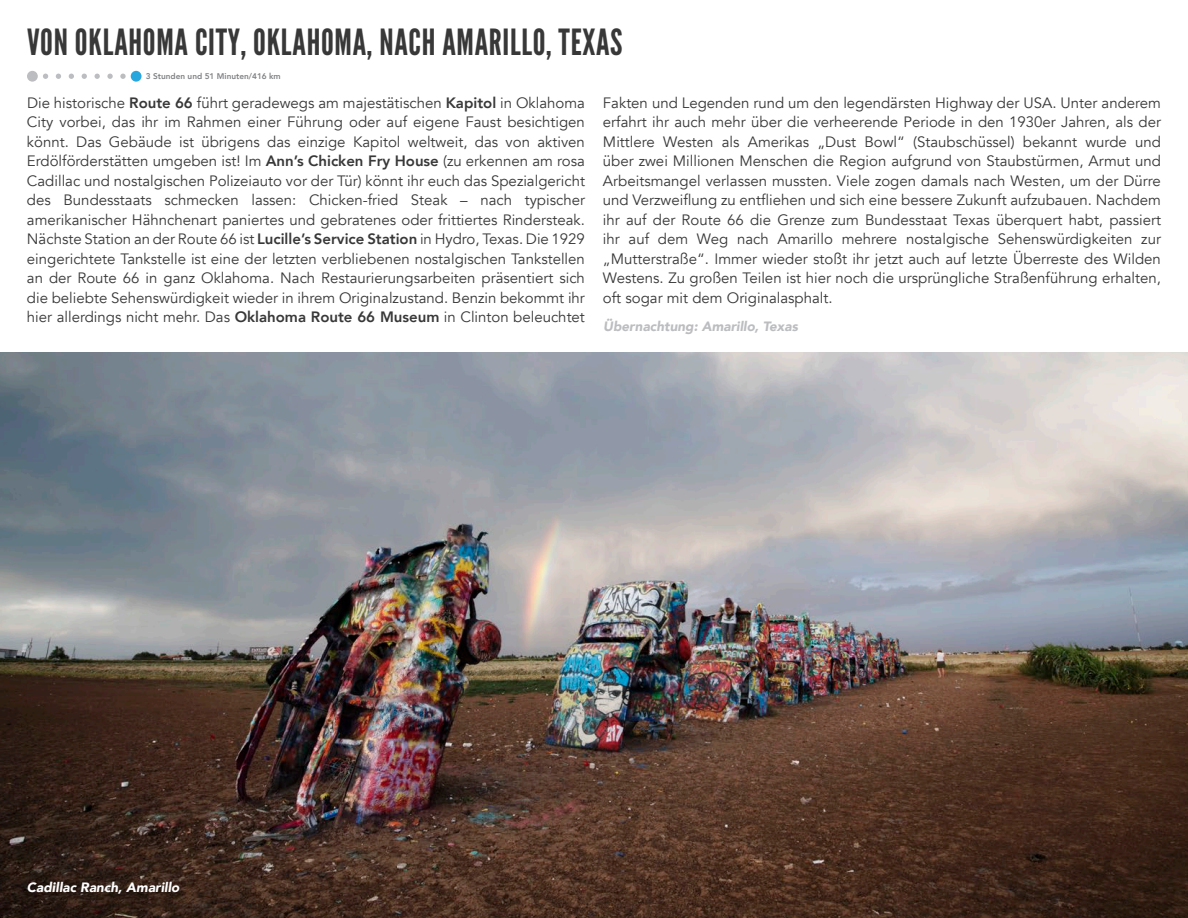
<style>
.page{position:relative;width:1188px;height:918px;background:#fff}
.page>*{position:absolute;margin:0;border:0;box-sizing:border-box;transform-origin:0 0}
.t1{font:36px "League Gothic";letter-spacing:.02em;color:#383839}
.t2{font:15px/19.5px "Avenir";color:#383839;text-align:justify}
.t3{font:italic 900 13.5px "Avenir";color:#bcbdc0}
.t4{font:italic 900 13.5px "Avenir";color:#fff}
.t5{font:800 8.25px "Avenir";color:#808285}
.s1{font-weight:800}
</style>
<div class="page">
<img style="left:0;top:352px;width:1188px;height:566px">
<svg style="left:43px;top:74px;width:88px;height:5px"></svg>
<div style="left:27px;top:71px;width:11px;height:11px;background:#bcbdc0;border-radius:50%"></div>
<div style="left:131px;top:71px;width:11px;height:11px;background:#28a7df;border-radius:50%"></div>
<p class="t1" style="left:27px;top:20px;width:597px">VON OKLAHOMA CITY, OKLAHOMA, NACH AMARILLO, TEXAS</p>
<p class="t2" style="left:27px;top:93px;width:560px">Die historische <span class="s1">Route 66</span> führt geradewegs am majestätischen <span class="s1">Kapitol</span> in Oklahoma City vorbei, das ihr im Rahmen einer Führung oder auf eigene Faust besichtigen könnt. Das Gebäude ist übrigens das einzige Kapitol weltweit, das von aktiven Erdölförderstätten umgeben ist! Im <span class="s1">Ann’s Chicken Fry House</span> (zu erkennen am rosa Cadillac und nostalgischen Polizeiauto vor der Tür) könnt ihr euch das Spezialgericht des Bundesstaats schmecken lassen: Chicken-fried Steak – nach typischer amerikanischer Hähnchenart paniertes und gebratenes oder frittiertes Rindersteak.<br>Nächste Station an der Route 66 ist <span class="s1">Lucille’s Service Station</span> in Hydro, Texas. Die 1929 eingerichtete Tankstelle ist eine der letzten verbliebenen nostalgischen Tankstellen an der Route 66 in ganz Oklahoma. Nach Restaurierungsarbeiten präsentiert sich die beliebte Sehenswürdigkeit wieder in ihrem Originalzustand. Benzin bekommt ihr hier allerdings nicht mehr. Das <span class="s1">Oklahoma Route 66 Museum</span> in Clinton beleuchtet</p>
<p class="t2" style="left:603px;top:93px;width:560px">Fakten und Legenden rund um den legendärsten Highway der USA. Unter anderem erfahrt ihr auch mehr über die verheerende Periode in den 1930er Jahren, als der Mittlere Westen als Amerikas „Dust Bowl“ (Staubschüssel) bekannt wurde und über zwei Millionen Menschen die Region aufgrund von Staubstürmen, Armut und Arbeitsmangel verlassen mussten. Viele zogen damals nach Westen, um der Dürre und Verzweiflung zu entfliehen und sich eine bessere Zukunft aufzubauen. Nachdem ihr auf der Route 66 die Grenze zum Bundesstaat Texas überquert habt, passiert ihr auf dem Weg nach Amarillo mehrere nostalgische Sehenswürdigkeiten zur „Mutterstraße“. Immer wieder stoßt ihr jetzt auch auf letzte Überreste des Wilden Westens. Zu großen Teilen ist hier noch die ursprüngliche Straßenführung erhalten, oft sogar mit dem Originalasphalt.</p>
<p class="t5" style="left:146px;top:70px;width:137px">3 Stunden und 51 Minuten/416 km</p>
<p class="t3" style="left:603px;top:315px;width:196px">Übernachtung: Amarillo, Texas</p>
<p class="t4" style="left:27px;top:876px;width:154px">Cadillac Ranch, Amarillo</p>
</div>
